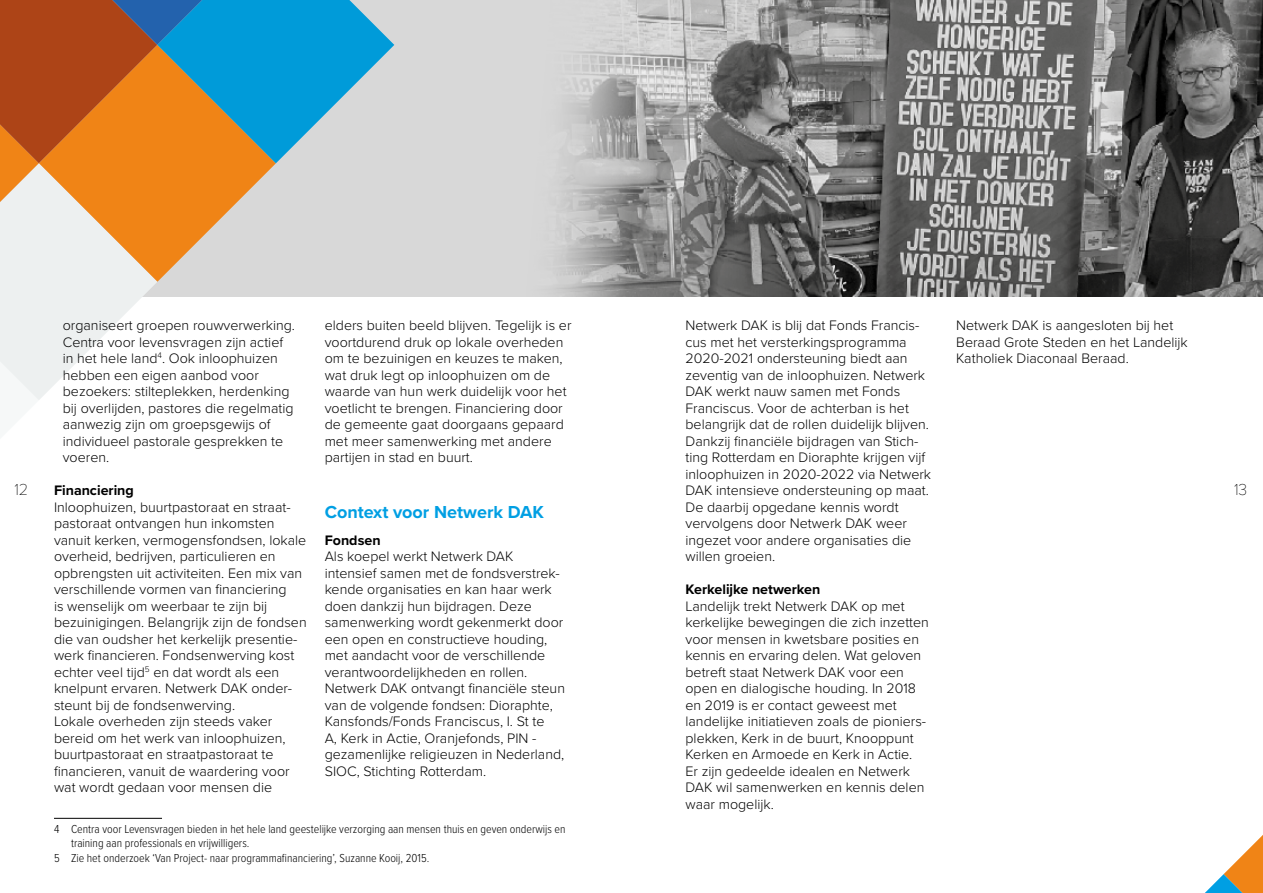
<style>
.page{position:relative;width:1263px;height:893px;background:#fff}
.page>*{position:absolute;margin:0;border:0;box-sizing:border-box;transform-origin:0 0}
.t1{font:700 18px "Proxima Nova";color:#009fe3}
.t2{font:100 16.5px "Proxima Nova T";color:#000}
.t3{font:300 14.25px/16.5px "Proxima Nova";color:#000}
.t4{font:700 14.25px "Proxima Nova";color:#000}
.t5{font:300 12px "Proxima Nova Cond";color:#000}
</style>
<div class="page">
<img style="left:674px;top:0;width:589px;height:296px">
<svg style="left:394px;top:0;width:280px;height:296px;background:#c9c9c9"></svg>
<svg style="left:1205px;top:835px;width:58px;height:58px"></svg>
<svg style="left:0;top:0;width:394px;height:400px"></svg>
<hr style="left:54px;top:818px;width:108px;height:1px;background:#000">
<p class="t3" style="left:63px;top:316px;width:234px">organiseert groepen rouwverwerking.<br>Centra voor levensvragen zijn actief in het hele land<sup>4</sup>. Ook inloophuizen hebben een eigen aanbod voor bezoekers: stilteplekken, herdenking bij overlijden, pastores die regelmatig aanwezig zijn om groepsgewijs of individueel pastorale gesprekken te voeren.</p>
<p class="t4" style="left:54px;top:480px;width:81px">Financiering</p>
<p class="t3" style="left:54px;top:498px;width:254px">Inloophuizen, buurtpastoraat en straat&shy;pastoraat ontvangen hun inkomsten vanuit kerken, vermogensfondsen, lokale overheid, bedrijven, particulieren en opbrengsten uit activiteiten. Een mix van verschillende vormen van financiering<br>is wenselijk om weerbaar te zijn bij bezuinigingen. Belangrijk zijn de fondsen die van oudsher het kerkelijk presentie&shy;werk financieren. Fondsenwerving kost echter veel tijd<sup>5</sup> en dat wordt als een knelpunt ervaren. Netwerk DAK onder&shy;steunt bij de fondsenwerving.<br>Lokale overheden zijn steeds vaker bereid om het werk van inloophuizen, buurtpastoraat en straatpastoraat te financieren, vanuit de waardering voor wat wordt gedaan voor mensen die</p>
<p class="t5" style="left:54px;top:820px;width:513px">4 Centra voor Levensvragen bieden in het hele land geestelijke verzorging aan mensen thuis en geven onderwijs en</p>
<p class="t5" style="left:71px;top:834px;width:180px">training aan professionals en vrijwilligers.</p>
<p class="t5" style="left:54px;top:849px;width:377px">5 Zie het onderzoek ‘Van Project- naar programmafinanciering’, Suzanne Kooij, 2015.</p>
<p class="t3" style="left:325px;top:316px;width:248px">elders buiten beeld blijven. Tegelijk is er voortdurend druk op lokale overheden om te bezuinigen en keuzes te maken, wat druk legt op inloophuizen om de waarde van hun werk duidelijk voor het voetlicht te brengen. Financiering door de gemeente gaat doorgaans gepaard met meer samenwerking met andere partijen in stad en buurt.</p>
<p class="t3" style="left:685px;top:316px;width:247px">Netwerk DAK is blij dat Fonds Francis&shy;cus met het versterkingsprogramma 2020-2021 ondersteuning biedt aan zeventig van de inloophuizen. Netwerk DAK werkt nauw samen met Fonds Franciscus. Voor de achterban is het belangrijk dat de rollen duidelijk blijven.<br>Dankzij financiële bijdragen van Stich&shy;ting Rotterdam en Dioraphte krijgen vijf inloophuizen in 2020-2022 via Netwerk DAK intensieve ondersteuning op maat.<br>De daarbij opgedane kennis wordt vervolgens door Netwerk DAK weer ingezet voor andere organisaties die willen groeien.</p>
<p class="t4" style="left:685px;top:579px;width:136px">Kerkelijke netwerken</p>
<p class="t3" style="left:685px;top:597px;width:245px">Landelijk trekt Netwerk DAK op met kerkelijke bewegingen die zich inzetten voor mensen in kwetsbare posities en kennis en ervaring delen. Wat geloven betreft staat Netwerk DAK voor een open en dialogische houding. In 2018 en 2019 is er contact geweest met landelijke initiatieven zoals de pioniers&shy;plekken, Kerk in de buurt, Knooppunt Kerken en Armoede en Kerk in Actie.<br>Er zijn gedeelde idealen en Netwerk DAK wil samenwerken en kennis delen waar mogelijk.</p>
<p class="t3" style="left:956px;top:316px;width:233px">Netwerk DAK is aangesloten bij het<br>Beraad Grote Steden en het Landelijk<br>Katholiek Diaconaal Beraad.</p>
<p class="t2" style="left:14px;top:477px;width:16px">12</p>
<p class="t2" style="left:1234px;top:477px;width:15px">13</p>
<p class="t1" style="left:325px;top:498px;width:221px">Context voor Netwerk DAK</p>
<p class="t4" style="left:325px;top:529px;width:57px">Fondsen</p>
<p class="t3" style="left:325px;top:547px;width:242px">Als koepel werkt Netwerk DAK intensief samen met de fondsverstrek&shy;kende organisaties en kan haar werk doen dankzij hun bijdragen. Deze samenwerking wordt gekenmerkt door een open en constructieve houding, met aandacht voor de verschillende verantwoordelijkheden en rollen.<br>Netwerk DAK ontvangt financiële steun van de volgende fondsen: Dioraphte, Kansfonds/Fonds Franciscus, I. St te<br>A, Kerk in Actie, Oranjefonds, PIN - gezamenlijke religieuzen in Nederland, SIOC, Stichting Rotterdam.</p>
</div>
